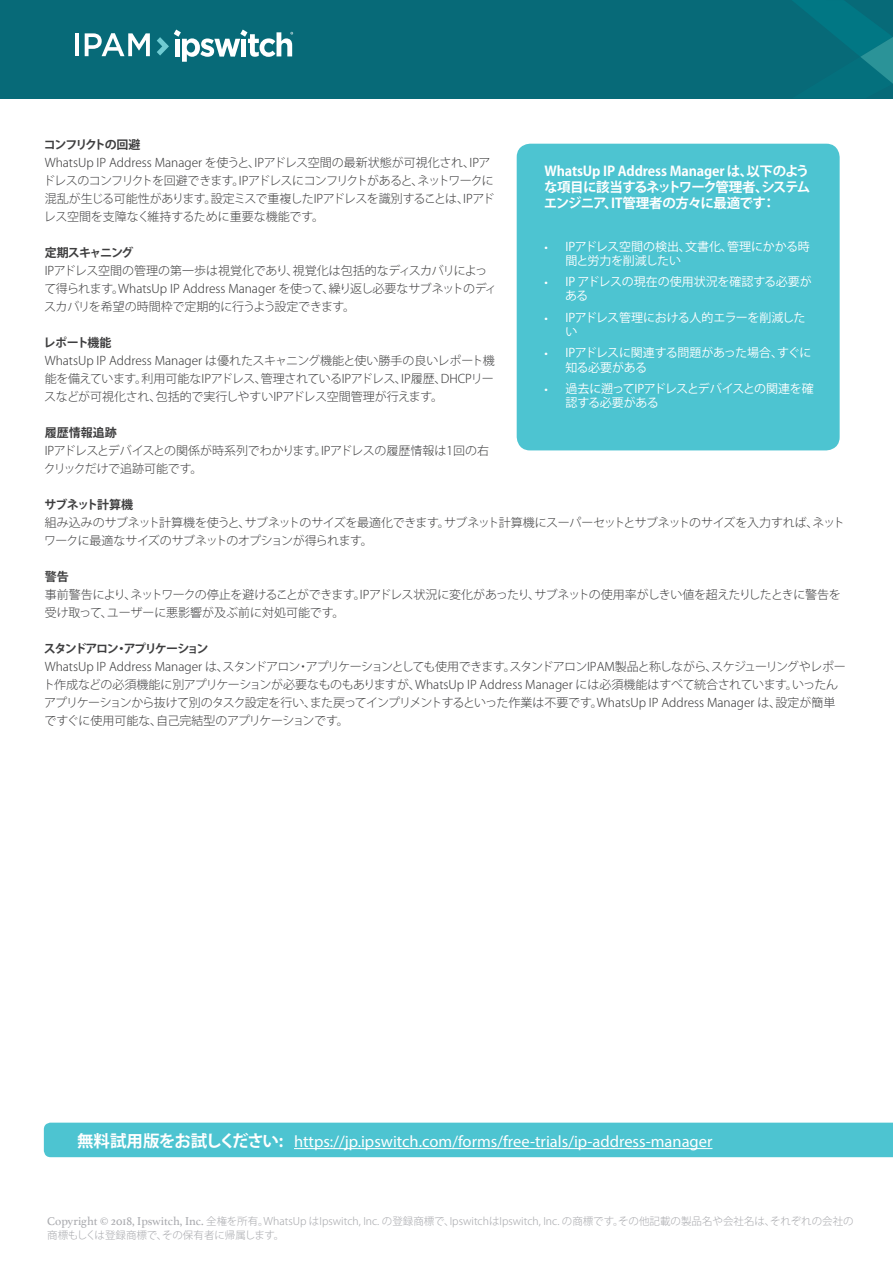
<style>
.page{position:relative;width:893px;height:1263px;background:#fff}
.page>*{position:absolute;margin:0;border:0;box-sizing:border-box;transform-origin:0 0}
.t1{font:16.5px "Myriad Pro";color:#fff}
.t2{font:700 13.5px/16.2px "Koz Go Pr 6 N";letter-spacing:-.055em;color:#fff;text-align:justify}
.Body{font:300 12px/18px "Koz Go Pr 6 N";letter-spacing:-.02em;color:#3e3e3f}
.Body-2{font:300 12px/18px "Koz Go Pr 6 N";color:#3e3e3f}
.Body-3{font:300 12px/18px "Koz Go Pr 6 N";letter-spacing:-.04em;color:#3e3e3f}
.t3{font:12px/14.4px "Koz Go Pr 6 N";letter-spacing:-.02em;color:#fff}
.Body-4{font:700 12px "Koz Go Pr 6 N";letter-spacing:-.095em;color:#3e3e3f}
.t4{font:12px/14.4px "Koz Go Pr 6 N";letter-spacing:-.04em;color:#fff}
.t5{font:12px/14.4px "Koz Go Pr 6 N";color:#fff}
.Body-5{font:700 12px "Koz Go Pr 6 N";letter-spacing:-.12em;color:#3e3e3f}
.t6{font:300 10.5px/13.5px "Koz Go Pr 6 N";color:#a8a9ad}
.s1{font-family:"Myriad Pro"}
.s2{font-family:"Koz Go Pr 6 N";font-weight:700}
.s3{font-family:"Athelas";font-weight:400;font-size:12px}
</style>
<div class="page">
<div style="left:0;top:0;width:893px;height:98px;background:#076a78"></div>
<svg style="left:793px;top:0;width:100px;height:84px"></svg>
<div style="left:44px;top:1123px;width:849px;height:34px;background:#4dc4d1"></div>
<hr style="left:294px;top:1148px;width:418px;height:1px;background:#fff">
<div style="left:517px;top:144px;width:323px;height:306px;background:#4dc4d1;border-radius:14px"></div>
<svg style="left:157px;top:30px;width:136px;height:32px"></svg>
<hr style="left:75px;top:33px;width:4px;height:23px;background:#fff">
<svg style="left:85px;top:33px;width:65px;height:23px"></svg>
<p class="Body-4" style="left:44px;top:138px;width:98px">コンフリクトの回避</p>
<p class="Body" style="left:43px;top:154px;width:453px">WhatsUp IP Address Manager を使うと、IPアドレス空間の最新状態が可視化され、IPアドレスのコンフリクトを回避できます。IPアドレスにコンフリクトがあると、ネットワークに混乱が生じる可能性があります。設定ミスで重複したIPアドレスを識別することは、IPアドレス空間を支障なく維持するために重要な機能です。</p>
<p class="Body-4" style="left:45px;top:246px;width:90px">定期スキャニング</p>
<p class="Body-2" style="left:44px;top:262px;width:454px">IPアドレス空間の管理の第一歩は視覚化であり、視覚化は包括的なディスカバリによって得られます。WhatsUp IP Address Manager を使って、繰り返し必要なサブネットのディスカバリを希望の時間枠で定期的に行うよう設定できます。</p>
<p class="Body-4" style="left:44px;top:336px;width:70px">レポート機能</p>
<p class="Body" style="left:44px;top:352px;width:452px;text-align:justify">WhatsUp IP Address Manager は優れたスキャニング機能と使い勝手の良いレポート機能を備えています。利用可能なIPアドレス、管理されているIPアドレス、IP履歴、DHCPリースなどが可視化され、包括的で実行しやすいIPアドレス空間管理が行えます。</p>
<p class="Body-4" style="left:45px;top:426px;width:73px">履歴情報追跡</p>
<p class="Body" style="left:44px;top:442px;width:447px">IPアドレスとデバイスとの関係が時系列でわかります。IPアドレスの履歴情報は1回の右クリックだけで追跡可能です。</p>
<p class="Body-4" style="left:44px;top:498px;width:90px">サブネット計算機</p>
<p class="Body-3" style="left:44px;top:514px;width:802px">組み込みのサブネット計算機を使うと、サブネットのサイズを最適化できます。サブネット計算機にスーパーセットとサブネットのサイズを入力すれば、ネットワークに最適なサイズのサブネットのオプションが得られます。</p>
<p class="Body-4" style="left:45px;top:570px;width:25px">警告</p>
<p class="Body" style="left:45px;top:586px;width:798px">事前警告により、ネットワークの停止を避けることができます。IPアドレス状況に変化があったり、サブネットの使用率がしきい値を超えたりしたときに警告を受け取って、ユーザーに悪影響が及ぶ前に対処可能です。</p>
<p class="Body-5" style="left:44px;top:642px;width:166px">スタンドアロン・アプリケーション</p>
<p class="Body" style="left:43px;top:658px;width:804px">WhatsUp IP Address Manager は、スタンドアロン・アプリケーションとしても使用できます。スタンドアロンIPAM製品と称しながら、スケジューリングやレポート作成などの必須機能に別アプリケーションが必要なものもありますが、WhatsUp IP Address Manager には必須機能はすべて統合されています。いったんアプリケーションから抜けて別のタスク設定を行い、また戻ってインプリメントするといった作業は不要です。WhatsUp IP Address Manager は、設定が簡単ですぐに使用可能な、自己完結型のアプリケーションです。</p>
<p class="t2" style="left:544px;top:163px;width:268px">WhatsUp IP Address Manager は、以下のような項目に該当するネットワーク管理者、システムエンジニア、IT管理者の方々に最適です：</p>
<p class="t3" style="left:565px;top:239px;width:246px;text-indent:-21px"><span class="s1">•</span> IPアドレス空間の検出、文書化、管理にかかる時間と労力を削減したい</p>
<p class="t5" style="left:565px;top:275px;width:248px;text-indent:-21px"><span class="s1">•</span> IP アドレスの現在の使用状況を確認する必要がある</p>
<p class="t3" style="left:565px;top:310px;width:242px;text-indent:-21px"><span class="s1">•</span> IPアドレス管理における人的エラーを削減したい</p>
<p class="t3" style="left:565px;top:346px;width:248px;text-indent:-21px"><span class="s1">•</span> IPアドレスに関連する問題があった場合、すぐに知る必要がある</p>
<p class="t4" style="left:565px;top:381px;width:250px;text-indent:-21px"><span class="s1">•</span> 過去に遡ってIPアドレスとデバイスとの関連を確認する必要がある</p>
<p class="t1" style="left:77px;top:1131px;width:637px"><span class="s2">無料試用版をお試しください:</span> https://jp.ipswitch.com/forms/free-trials/ip-address-manager</p>
<p class="t6" style="left:47px;top:1215px;width:808px"><span class="s3">Copyright © 2018, Ipswitch, Inc.</span> 全権を所有。WhatsUp はIpswitch, Inc. の登録商標で、IpswitchはIpswitch, Inc. の商標です。その他記載の製品名や会社名は、それぞれの会社の商標もしくは登録商標で、その保有者に帰属します。</p>
</div>
